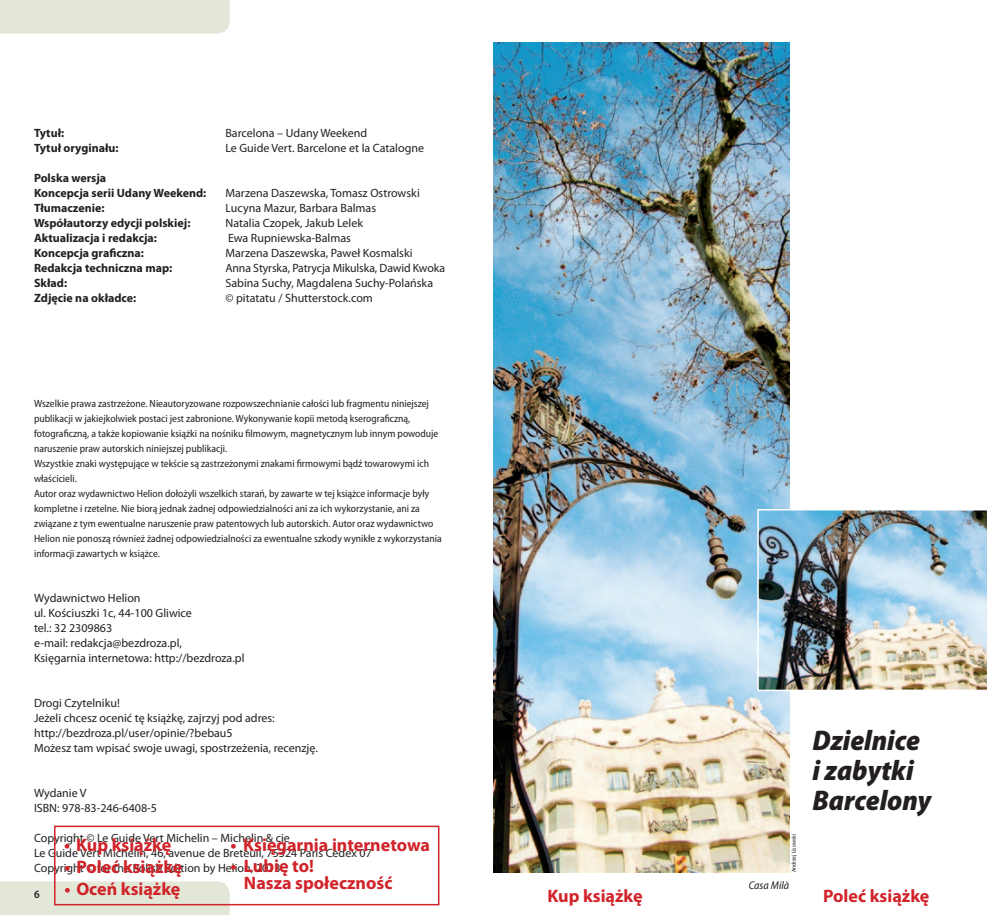
<style>
.page{position:relative;width:987px;height:915px;background:#fff}
.page>*{position:absolute;margin:0;border:0;box-sizing:border-box;transform-origin:0 0}
.t1{font:italic 900 semi-condensed 28.5px/30px "Myriad Pro";color:#231f20}
.t2{font:700 18px/17.2px "Myriad Pro";color:#d1232a}
.t3{font:12px/15px "Myriad Pro";color:#231f20}
.t4{font:700 12px/15px "Myriad Pro";color:#231f20}
.t5{font:italic semi-condensed 11.25px "Myriad Pro";color:#231f20}
.t6{font:600 semi-condensed 11.25px "Myriad Pro";color:#231f20}
.t7{font:semi-condensed 10.5px/15px "Myriad Pro";color:#231f20}
.t8{font:semi-condensed 6px "Myriad Pro";color:#231f20}
</style>
<div class="page">
<div style="left:0;top:0;width:230px;height:34px;background:#e3e7d8"></div>
<div style="left:0;top:881px;width:230px;height:33px;background:#e3e7d8"></div>
<img style="left:493px;top:43px;width:296px;height:829px">
<img style="left:757px;top:509px;width:229px;height:182px">
<div style="left:54px;top:825px;width:385px;height:80px;border:2px solid #d1232a"></div>
<p class="t4" style="left:34px;top:125px;width:32px">Tytuł:</p>
<p class="t3" style="left:225px;top:125px;width:143px">Barcelona – Udany Weekend</p>
<p class="t4" style="left:34px;top:140px;width:86px">Tytuł oryginału:</p>
<p class="t3" style="left:225px;top:140px;width:200px">Le Guide Vert. Barcelone et la Catalogne</p>
<p class="t4" style="left:34px;top:170px;width:174px">Polska wersja<br>Koncepcja serii Udany Weekend:</p>
<p class="t3" style="left:225px;top:185px;width:196px">Marzena Daszewska, Tomasz Ostrowski</p>
<p class="t4" style="left:34px;top:200px;width:72px">Tłumaczenie:</p>
<p class="t3" style="left:225px;top:200px;width:152px">Lucyna Mazur, Barbara Balmas</p>
<p class="t4" style="left:34px;top:215px;width:158px">Współautorzy edycji polskiej:</p>
<p class="t3" style="left:225px;top:215px;width:139px">Natalia Czopek, Jakub Lelek</p>
<p class="t4" style="left:34px;top:230px;width:124px">Aktualizacja i redakcja:</p>
<p class="t3" style="left:228px;top:230px;width:124px">Ewa Rupniewska-Balmas</p>
<p class="t4" style="left:34px;top:245px;width:111px">Koncepcja graficzna:</p>
<p class="t3" style="left:225px;top:245px;width:189px">Marzena Daszewska, Paweł Kosmalski</p>
<p class="t4" style="left:34px;top:260px;width:140px">Redakcja techniczna map:</p>
<p class="t3" style="left:225px;top:260px;width:221px">Anna Styrska, Patrycja Mikulska, Dawid Kwoka</p>
<p class="t4" style="left:34px;top:275px;width:35px">Skład:</p>
<p class="t3" style="left:225px;top:275px;width:209px">Sabina Suchy, Magdalena Suchy-Polańska</p>
<p class="t4" style="left:34px;top:290px;width:104px">Zdjęcie na okładce:</p>
<p class="t3" style="left:225px;top:290px;width:149px">© pitatatu / Shutterstock.com</p>
<p class="t7" style="left:34px;top:396px;width:409px">Wszelkie prawa zastrzeżone. Nieautoryzowane rozpowszechnianie całości lub fragmentu niniejszej publikacji w jakiejkolwiek postaci jest zabronione. Wykonywanie kopii metodą kserograficzną, fotograficzną, a także kopiowanie książki na nośniku filmowym, magnetycznym lub innym powoduje naruszenie praw autorskich niniejszej publikacji.<br>Wszystkie znaki występujące w tekście są zastrzeżonymi znakami firmowymi bądź towarowymi ich właścicieli.<br>Autor oraz wydawnictwo Helion dołożyli wszelkich starań, by zawarte w tej książce informacje były kompletne i rzetelne. Nie biorą jednak żadnej odpowiedzialności ani za ich wykorzystanie, ani za związane z tym ewentualne naruszenie praw patentowych lub autorskich. Autor oraz wydawnictwo Helion nie ponoszą również żadnej odpowiedzialności za ewentualne szkody wynikłe z wykorzystania informacji zawartych w książce.</p>
<p class="t3" style="left:34px;top:590px;width:212px">Wydawnictwo Helion<br>ul. Kościuszki 1c, 44-100 Gliwice<br>tel.: 32 2309863<br>e-mail: redakcja@bezdroza.pl,<br>Księgarnia internetowa: http://bezdroza.pl</p>
<p class="t3" style="left:34px;top:695px;width:285px">Drogi Czytelniku!<br>Jeżeli chcesz ocenić tę książkę, zajrzyj pod adres: http://bezdroza.pl/user/opinie/?bebau5<br>Możesz tam wpisać swoje uwagi, spostrzeżenia, recenzję.</p>
<p class="t3" style="left:34px;top:785px;width:124px">Wydanie V<br>ISBN: 978-83-246-6408-5</p>
<p class="t3" style="left:34px;top:830px;width:339px">Copyright © Le Guide Vert Michelin – Michelin &amp; cie<br>Le Guide Vert Michelin, 46, avenue de Breteuil, 75324 Paris Cedex 07<br>Copyright © for the Polish Edition by Helion, 2013</p>
<h1 class="t1" style="left:812px;top:725px;width:120px">Dzielnice i zabytki<br>Barcelony</h1>
<p class="t8" style="left:790px;top:872px;width:40px;rotate:-90deg">Andrzej Lisowski</p>
<h2 class="t2" style="left:64px;top:835px;width:109px">• Kup książkę</h2>
<h2 class="t2" style="left:230px;top:835px;width:201px">• Księgarnia internetowa</h2>
<h2 class="t2" style="left:244px;top:856px;width:150px;text-indent:-14px">• Lubię to!<br>Nasza społeczność</h2>
<h2 class="t2" style="left:64px;top:857px;width:120px">• Poleć książkę</h2>
<h2 class="t2" style="left:64px;top:879px;width:117px">• Oceń książkę</h2>
<h2 class="t2" style="left:547px;top:886px;width:97px">Kup książkę</h2>
<h2 class="t2" style="left:823px;top:886px;width:108px">Poleć książkę</h2>
<p class="t5" style="left:748px;top:879px;width:42px">Casa Milà</p>
<p class="t6" style="left:34px;top:887px;width:7px">6</p>
</div>
